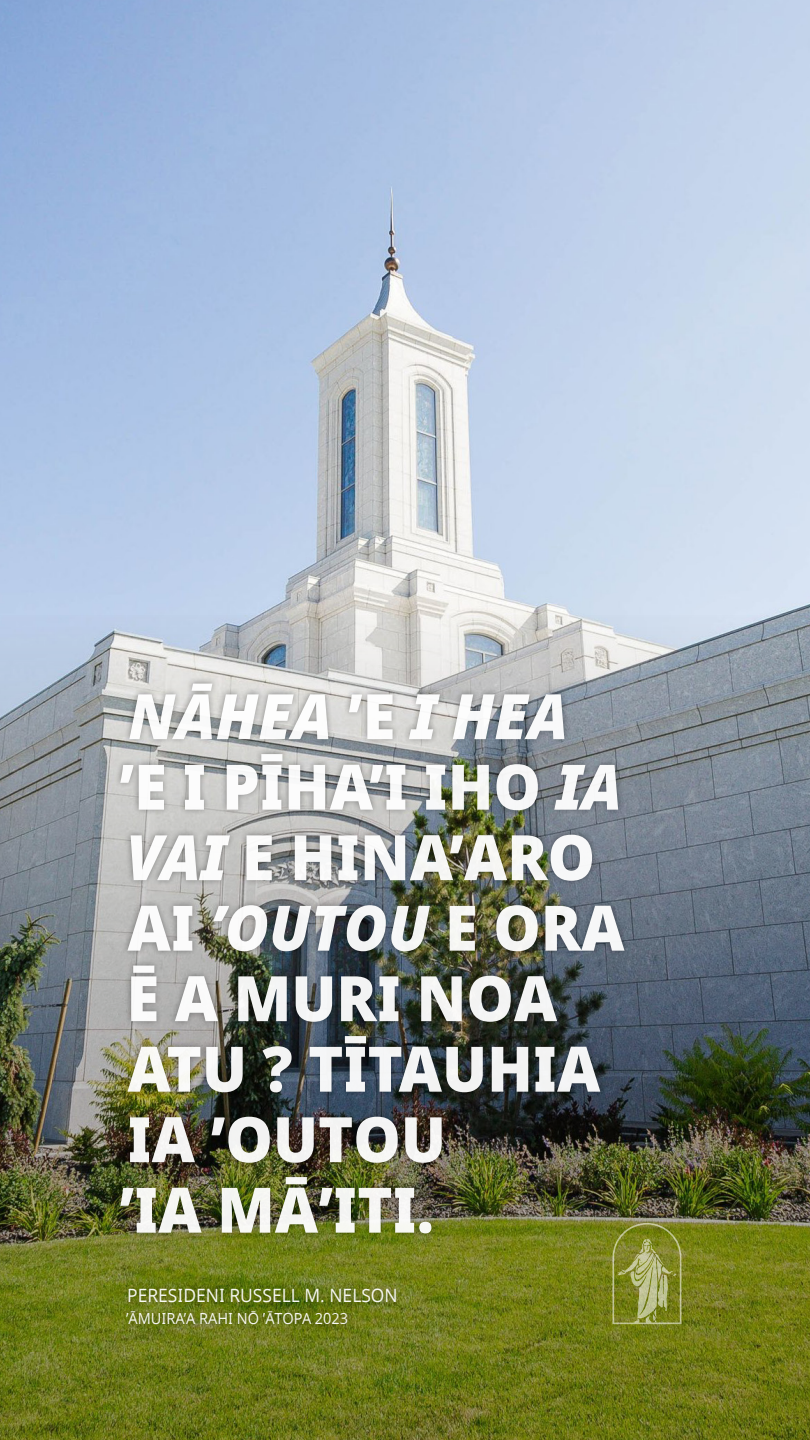
<style>
.page{position:relative;width:810px;height:1440px;background:#fff}
.page>*{position:absolute;margin:0;border:0;box-sizing:border-box;transform-origin:0 0}
.t1{font:800 62.7px/70.5px "Dots Solidlds Lat";color:#fff;scale:.95 1}
.t2{font:18.38px "Dots Solidlds Lat";color:#fff;scale:.95 1}
.t3{font:15.3px "Dots Solidlds Lat";color:#fff;scale:.95 1}
.s1{font-style:italic}
</style>
<div class="page">
<img style="left:0;top:0;width:810px;height:615px">
<img style="left:0;top:615px;width:810px;height:825px">
<div style="left:114px;top:677px;width:517px;height:654px;background:#000;opacity:.4"></div>
<svg style="left:612px;top:1223px;width:69px;height:101px;background:#8e943f"></svg>
<p class="t1" style="left:119px;top:683px;width:533px"><span class="s1">NĀHEA</span> ’E <span class="s1">I HEA<br></span>’E I PĪHA’I IHO <span class="s1">IA<br>VAI</span> E HINA’ARO<br>AI <span class="s1">’OUTOU</span> E ORA<br>Ē A MURI NOA<br>ATU ? TĪTAUHIA<br>IA ’OUTOU<br>’IA MĀ’ITI.</p>
<p class="t2" style="left:127px;top:1282px;width:286px">PERESIDENI RUSSELL M. NELSON</p>
<p class="t3" style="left:126px;top:1307px;width:235px">’ĀMUIRA’A RAHI NŌ ’ĀTOPA 2023</p>
</div>
